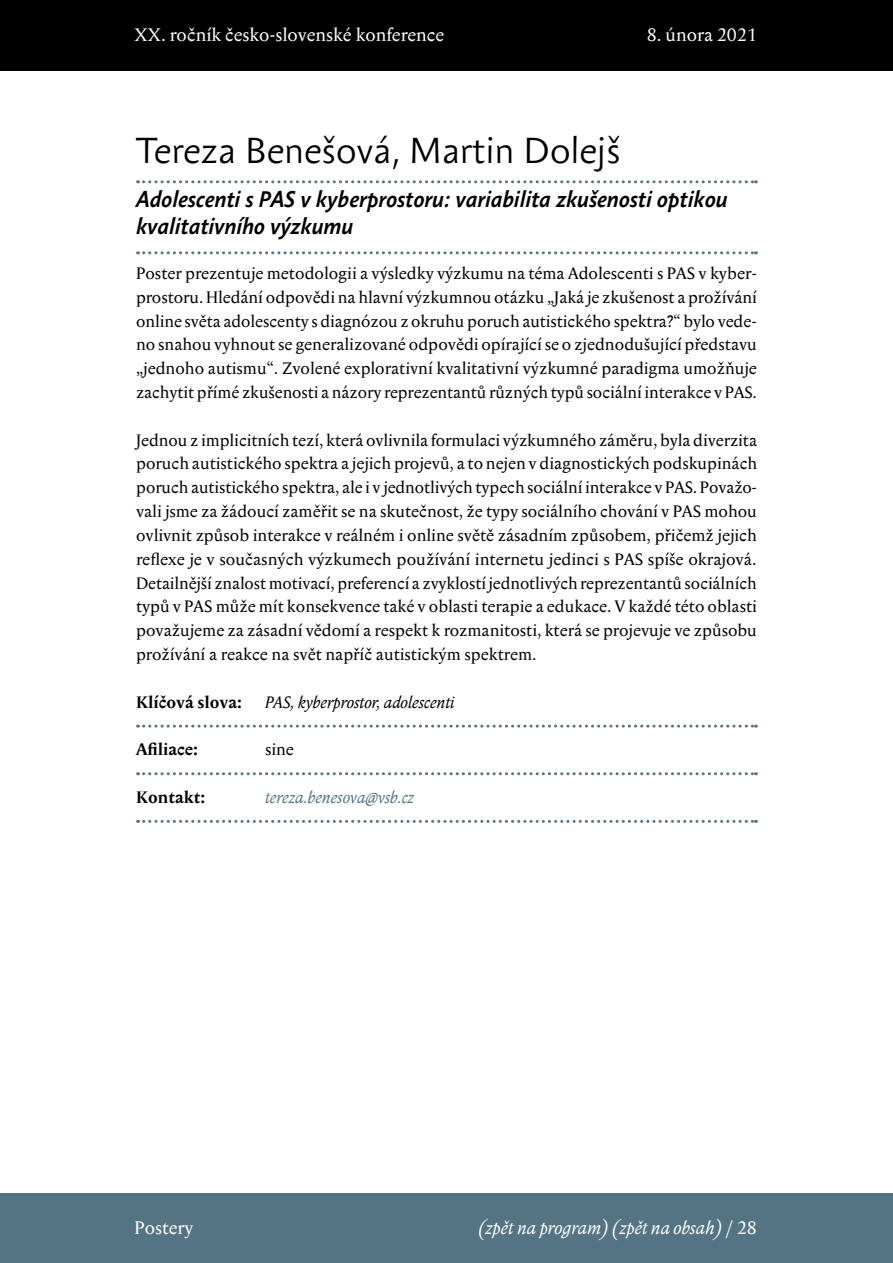
<style>
.page{position:relative;width:893px;height:1263px;background:#fff}
.page>*{position:absolute;margin:0;border:0;box-sizing:border-box;transform-origin:0 0}
.H2_článek_obsah{font:36px "Anselm Sans";color:#000}
.H3_článek{font:italic 700 22.5px/27px "Anselm Sans";color:#000}
.t1{font:18px "Anselm Serif";color:#fff}
.t2{font:italic 18px "Anselm Serif";color:#fff}
.normal_příspěvky{font:16.5px/23.9px "Anselm Serif";color:#000;text-align:justify}
.grant{font:700 16.5px "Anselm Serif";color:#000}
.grant-2{font:italic 16.5px "Anselm Serif";color:#000}
.grant-3{font:italic 16.5px "Anselm Serif";color:#547483}
.grant-4{font:16.5px "Anselm Serif";color:#000}
.s1{font-style:normal}
</style>
<div class="page">
<div style="left:0;top:0;width:893px;height:70px;background:#000"></div>
<div style="left:0;top:1194px;width:893px;height:69px;background:#547483"></div>
<svg style="left:138px;top:180px;width:618px;height:3px"></svg>
<svg style="left:138px;top:251px;width:618px;height:3px"></svg>
<svg style="left:138px;top:725px;width:618px;height:3px"></svg>
<svg style="left:138px;top:772px;width:618px;height:3px"></svg>
<svg style="left:138px;top:820px;width:618px;height:3px"></svg>
<p class="t1" style="left:135px;top:22px;width:311px">XX. ročník česko‑slovenské konference</p>
<p class="t1" style="left:647px;top:22px;width:112px">8. února 2021</p>
<p class="H2_článek_obsah" style="left:136px;top:125px;width:486px">Tereza Benešová, Martin Dolejš</p>
<p class="H3_článek" style="left:136px;top:186px;width:593px">Adolescenti s PAS v kyberprostoru: variabilita zkušenosti optikou kvalitativního výzkumu</p>
<p class="normal_příspěvky" style="left:136px;top:261px;width:622px">Poster prezentuje metodologii a výsledky výzkumu na téma Adolescenti s PAS v kyber&shy;prostoru. Hledání odpovědi na hlavní výzkumnou otázku „Jaká je zkušenost a prožívání online světa adolescenty s diagnózou z okruhu poruch autistického spektra?“ bylo vede&shy;no snahou vyhnout se generalizované odpovědi opírající se o zjednodušující představu „jednoho autismu“. Zvolené explorativní kvalitativní výzkumné paradigma umožňuje zachytit přímé zkušenosti a názory reprezentantů různých typů sociální interakce v PAS.</p>
<p class="normal_příspěvky" style="left:136px;top:428px;width:623px">Jednou z implicitních tezí, která ovlivnila formulaci výzkumného záměru, byla diverzita poruch autistického spektra a jejich projevů, a to nejen v diagnostických podskupinách poruch autistického spektra, ale i v jednotlivých typech sociální interakce v PAS. Považo&shy;vali jsme za žádoucí zaměřit se na skutečnost, že typy sociálního chování v PAS mohou ovlivnit způsob interakce v reálném i online světě zásadním způsobem, přičemž jejich reflexe je v současných výzkumech používání internetu jedinci s PAS spíše okrajová.<br>Detailnější znalost motivací, preferencí a zvyklostí jednotlivých reprezentantů sociálních typů v PAS může mít konsekvence také v oblasti terapie a edukace. V každé této oblasti považujeme za zásadní vědomí a respekt k rozmanitosti, která se projevuje ve způsobu prožívání a reakce na svět napříč autistickým spektrem.</p>
<p class="grant" style="left:136px;top:690px;width:107px">Klíčová slova:</p>
<p class="grant-2" style="left:265px;top:690px;width:191px">PAS, kyberprostor, adolescenti</p>
<p class="grant" style="left:136px;top:738px;width:63px">Afiliace:</p>
<p class="grant-4" style="left:265px;top:738px;width:30px">sine</p>
<p class="grant" style="left:136px;top:785px;width:71px">Kontakt:</p>
<p class="grant-3" style="left:265px;top:785px;width:150px">tereza.benesova@vsb.cz</p>
<p class="t1" style="left:135px;top:1215px;width:60px">Postery</p>
<p class="t2" style="left:478px;top:1215px;width:280px">(zpět na program) (zpět na obsah) <span class="s1">/ 28</span></p>
</div>
